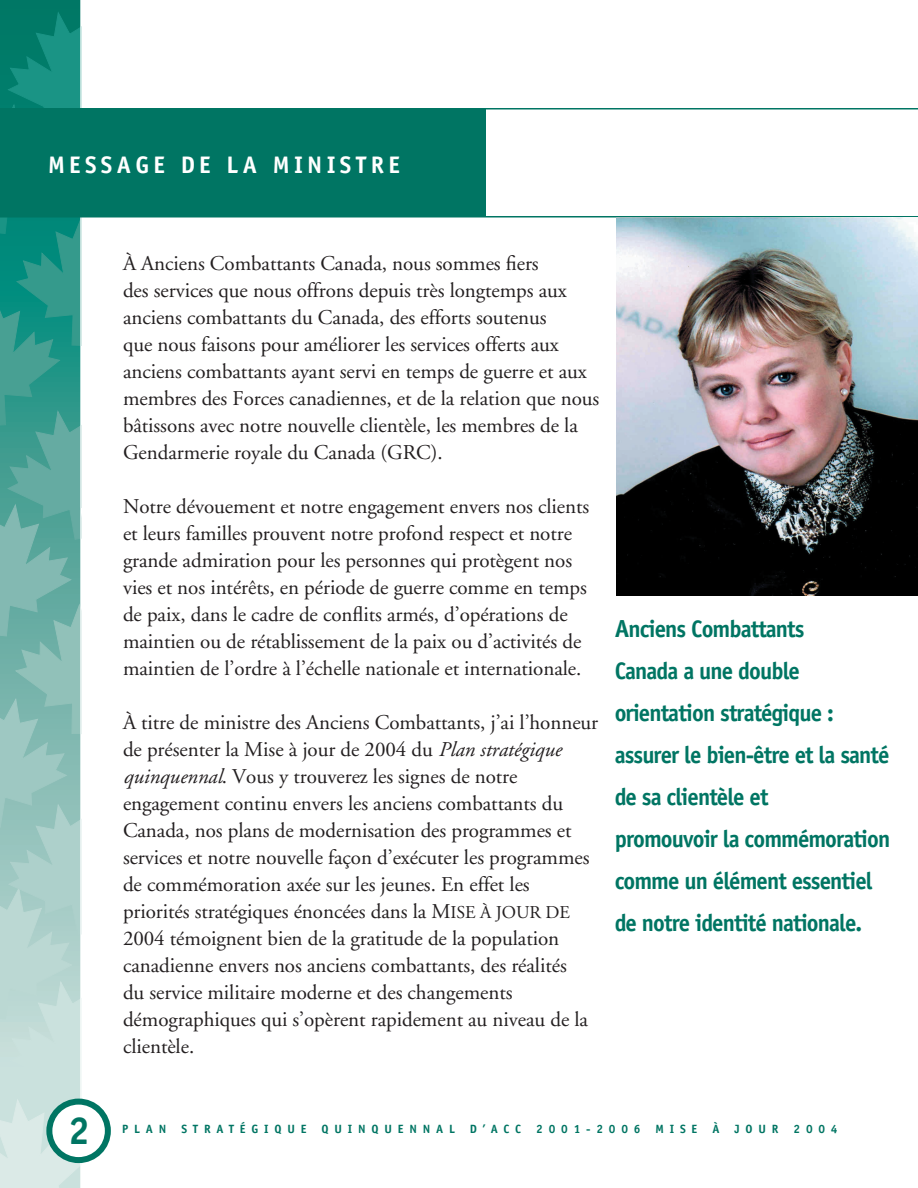
<style>
.page{position:relative;width:918px;height:1188px;background:#fff}
.page>*{position:absolute;margin:0;border:0;box-sizing:border-box;transform-origin:0 0}
.t1{font:700 39px "Officina Sans";color:#007563}
.t2{font:700 24px/42px "Officina Sans";letter-spacing:-.04em;color:#007563;scale:.95 1}
.t3{font:700 24px "Officina Sans";letter-spacing:.18em;color:#fff}
.t4{font:21px/27px "Adobe Garamond";letter-spacing:-.005em;color:#231f20}
.t5{font:700 12px "Officina Sans";letter-spacing:.485em;color:#007563}
.s1{font-style:italic}
.s2{font-size:18px}
.s3{font-size:24.75px}
</style>
<div class="page">
<svg style="left:0;top:0;width:82px;height:1188px;background:#75b6ad"></svg>
<div style="left:49px;top:1102px;width:59px;height:58px;background:#fff;border-radius:50%"></div>
<div style="left:46px;top:1099px;width:65px;height:64px;border:6px solid #007563;border-radius:50%"></div>
<div style="left:0;top:108px;width:486px;height:108px;background:#007563"></div>
<hr style="left:0;top:108px;width:918px;height:2px;background:#007563">
<hr style="left:0;top:216px;width:918px;height:2px;background:#007563">
<img style="left:616px;top:218px;width:302px;height:377px">
<p class="t3" style="left:48px;top:150px;width:353px">MESSAGE DE LA MINISTRE</p>
<p class="t4" style="left:123px;top:251px;width:478px">À Anciens Combattants Canada, nous sommes fiers<br>des services que nous offrons depuis très longtemps aux anciens combattants du Canada, des efforts soutenus<br>que nous faisons pour améliorer les services offerts aux anciens combattants ayant servi en temps de guerre et aux membres des Forces canadiennes, et de la relation que nous bâtissons avec notre nouvelle clientèle, les membres de la Gendarmerie royale du Canada (GRC).</p>
<p class="t4" style="left:123px;top:494px;width:468px">Notre dévouement et notre engagement envers nos clients et leurs familles prouvent notre profond respect et notre grande admiration pour les personnes qui protègent nos vies et nos intérêts, en période de guerre comme en temps de paix, dans le cadre de conflits armés, d’opérations de maintien ou de rétablissement de la paix ou d’activités de maintien de l’ordre à l’échelle nationale et internationale.</p>
<p class="t4" style="left:123px;top:710px;width:477px">À titre de ministre des Anciens Combattants, j’ai l’honneur de présenter la Mise à jour de 2004 du <span class="s1">Plan stratégique quinquennal</span>. Vous y trouverez les signes de notre engagement continu envers les anciens combattants du Canada, nos plans de modernisation des programmes et services et notre nouvelle façon d’exécuter les programmes de commémoration axée sur les jeunes. En effet les priorités stratégiques énoncées dans la M<span class="s2">ISE À JOUR DE </span>2004 témoignent bien de la gratitude de la population canadienne envers nos anciens combattants, des réalités<br>du service militaire moderne et des changements démographiques qui s’opèrent rapidement au niveau de la clientèle.</p>
<p class="t2" style="left:615px;top:608px;width:292px"><span class="s3">A</span>nciens Combattants<br>Canada a une double orientation stratégique : assurer le bien-être et la santé de sa clientèle et<br>promouvoir la commémoration comme un élément essentiel de notre identité nationale.</p>
<h1 class="t1" style="left:68px;top:1106px;width:23px">2</h1>
<p class="t5" style="left:122px;top:1122px;width:717px">PLAN STRATÉGIQUE QUINQUENNAL D’ACC 2001-2006 MISE À JOUR 2004</p>
</div>
